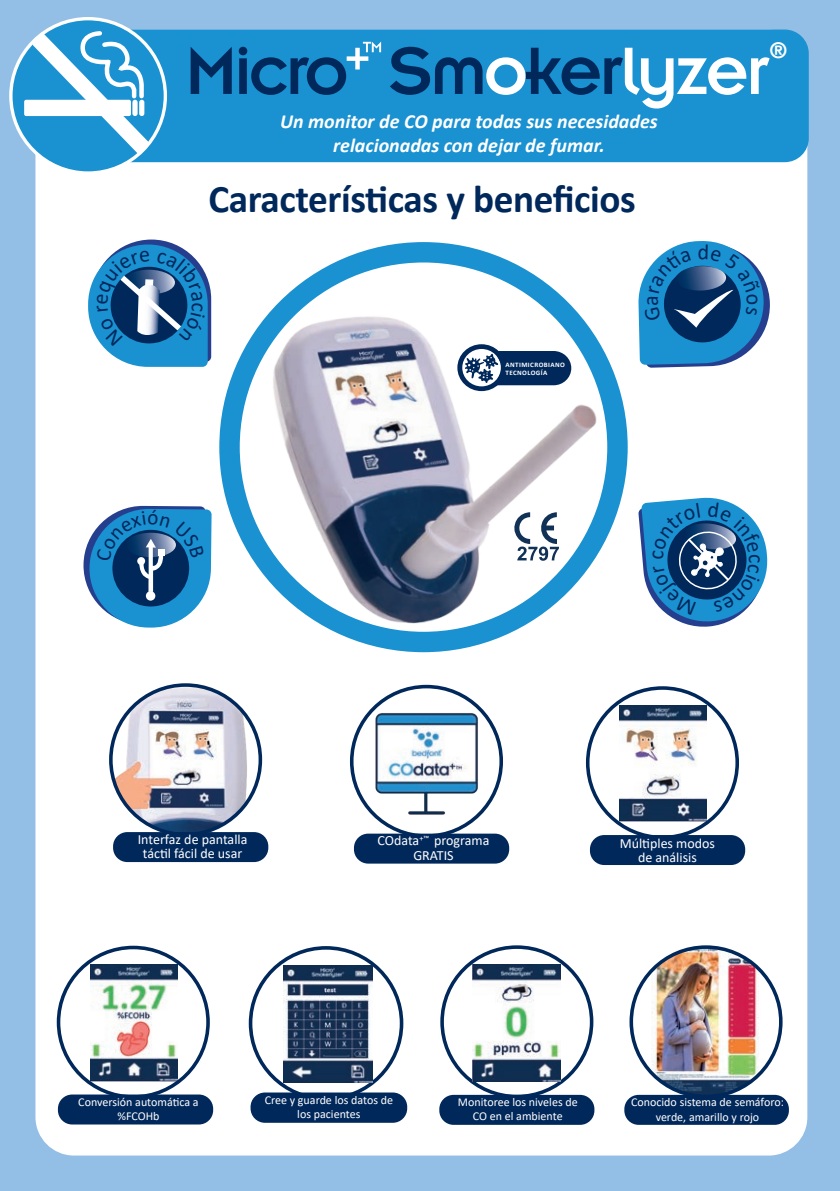
<style>
.page{position:relative;width:840px;height:1191px;background:#fff}
.page>*{position:absolute;margin:0;border:0;box-sizing:border-box;transform-origin:0 0}
.t1{font:73.6px "Insignia LT";letter-spacing:-.04em;color:#00285b}
.t2{font:700 39.2px "Calibri";letter-spacing:-.01em;color:#00285b}
.t3{font:24.8px "Insignia LT";color:#fff}
.t4{font:italic 700 20px/24px "Calibri";color:#fff;text-align:center}
.t5{font:14px/14.2px "Calibri";color:#fff;text-align:center}
.t6{font:12px/14.2px "Calibri";color:#fff;text-align:center}
.t7{font:700 6.8px/8.2px "Calibri";letter-spacing:.06em;color:#fff}
.s1{color:#fff}
</style>
<div class="page">
<div style="left:0;top:0;width:839px;height:1191px;background:#93bee5"></div>
<div style="left:35px;top:30px;width:771px;height:1125px;background:#fff;border-radius:38px"></div>
<div style="left:33px;top:30px;width:775px;height:132px;background:#1a91d1;border-radius:24px"></div>
<svg style="left:229px;top:252px;width:388px;height:390px"></svg>
<img style="left:229px;top:290px;width:385px;height:351px">
<div style="left:219px;top:242px;width:408px;height:410px;border:20px solid #1a91d1;border-radius:50%"></div>
<div style="left:248px;top:946px;width:155px;height:154px;border:4px solid #00285b;border-radius:50%"></div>
<div style="left:250px;top:1092px;width:157px;height:30px;background:#00285b;border-radius:14px"></div>
<img style="left:284px;top:965px;width:88px;height:118px">
<img style="left:90px;top:964px;width:88px;height:117px">
<div style="left:57px;top:945px;width:153px;height:153px;border:4px solid #00285b;border-radius:50%"></div>
<div style="left:58px;top:1094px;width:155px;height:30px;background:#00285b;border-radius:14px"></div>
<div style="left:440px;top:945px;width:153px;height:153px;border:4px solid #00285b;border-radius:50%"></div>
<div style="left:439px;top:1094px;width:155px;height:30px;background:#00285b;border-radius:14px"></div>
<img style="left:472px;top:964px;width:88px;height:118px">
<img style="left:651px;top:947px;width:109px;height:147px">
<div style="left:629px;top:945px;width:153px;height:153px;border:4px solid #00285b;border-radius:50%"></div>
<div style="left:624px;top:1094px;width:164px;height:30px;background:#00285b;border-radius:14px"></div>
<img style="left:111px;top:685px;width:149px;height:149px;border-radius:75px">
<div style="left:109px;top:683px;width:153px;height:153px;border:4px solid #00285b;border-radius:50%"></div>
<div style="left:113px;top:832px;width:155px;height:30px;background:#00285b;border-radius:14px"></div>
<svg style="left:351px;top:686px;width:150px;height:150px"></svg>
<img style="left:367px;top:702px;width:118px;height:118px">
<div style="left:350px;top:685px;width:152px;height:152px;border:4px solid #00285b;border-radius:50%"></div>
<div style="left:354px;top:833px;width:155px;height:30px;background:#00285b;border-radius:14px"></div>
<img style="left:619px;top:705px;width:87px;height:117px">
<div style="left:585px;top:686px;width:153px;height:153px;border:4px solid #00285b;border-radius:50%"></div>
<div style="left:589px;top:835px;width:155px;height:30px;background:#00285b;border-radius:14px"></div>
<svg style="left:346px;top:42px;width:35px;height:27px"></svg>
<div style="left:457px;top:344px;width:48px;height:47px;border:5px solid #00285b;border-radius:50%"></div>
<svg style="left:464px;top:351px;width:107px;height:34px"></svg>
<svg style="left:514px;top:512px;width:44px;height:49px"></svg>
<div style="left:11px;top:19px;width:154px;height:154px;background:#1a91d1;border-radius:50%"></div>
<div style="left:9px;top:17px;width:158px;height:158px;border:3px solid #fff;border-radius:50%"></div>
<div style="left:24px;top:100px;width:107px;height:16px;background:#fff;border-radius:2px"></div>
<svg style="left:32px;top:29px;width:117px;height:125px"></svg>
<svg style="left:638px;top:241px;width:132px;height:127px"></svg>
<svg style="left:83px;top:505px;width:128px;height:123px"></svg>
<svg style="left:88px;top:239px;width:123px;height:128px"></svg>
<svg style="left:638px;top:497px;width:130px;height:130px"></svg>
<h1 class="t1" style="left:185px;top:33px;width:585px">Micro Sm<span class="s1">o</span>ker<span class="s1">lyzer</span></h1>
<h3 class="t3" style="left:768px;top:37px;width:21px">®</h3>
<h3 class="t4" style="left:280px;top:109px;width:379px">Un monitor de CO para todas sus necesidades relacionadas con dejar de fumar.</h3>
<h2 class="t2" style="left:208px;top:172px;width:428px">Características y beneficios</h2>
<p class="t7" style="left:505px;top:360px;width:61px">ANTIMICROBIANO<br>TECNOLOGÍA</p>
<p class="t5" style="left:138px;top:831px;width:111px">Interfaz de pantalla táctil fácil de usar</p>
<p class="t5" style="left:377px;top:833px;width:113px">COdata<sup>+™</sup> programa<br>GRATIS</p>
<p class="t5" style="left:619px;top:836px;width:97px">Múltiples modos de análisis</p>
<p class="t6" style="left:264px;top:1092px;width:130px">Cree y guarde los datos de los pacientes</p>
<p class="t6" style="left:78px;top:1094px;width:122px">Conversión automática a %FCOHb</p>
<p class="t6" style="left:457px;top:1094px;width:121px">Monitoree los niveles de<br>CO en el ambiente</p>
<p class="t6" style="left:630px;top:1095px;width:154px">Conocido sistema de semáforo: verde, amarillo y rojo</p>
</div>
